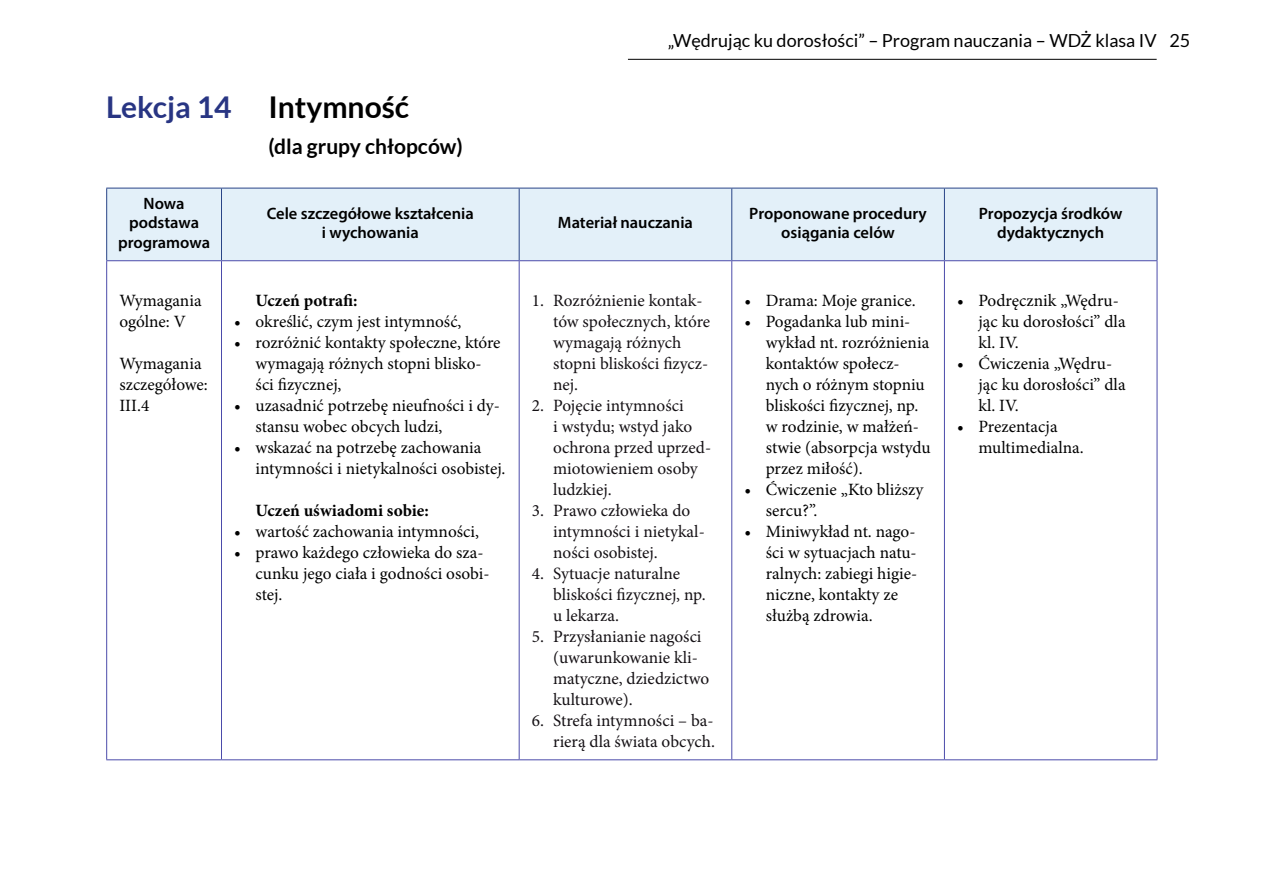
<style>
.page{position:relative;width:1263px;height:893px;background:#fff}
.page>*{position:absolute;margin:0;border:0;box-sizing:border-box;transform-origin:0 0}
.t1{font:700 30px "Lato";color:#000}
.t2{font:700 21px "Lato";color:#000}
.t3{font:18px "Lato";color:#000}
.t4{font:17.25px/21px "Minion Pro";color:#000}
.t5{font:17.25px/21px "Minion Pro";color:#141014}
.t6{font:700 17.25px "Minion Pro";color:#000}
.t7{font:600 16.5px/19.5px "Myriad Pro";color:#000;text-align:center}
.s1{color:#283583}
</style>
<div class="page">
<hr style="left:628px;top:59px;width:529px;height:1px;background:#000">
<div style="left:107px;top:189px;width:1050px;height:71px;background:#e3f0f9"></div>
<hr style="left:221px;top:188px;width:1px;height:72px;background:#294487">
<hr style="left:519px;top:188px;width:1px;height:72px;background:#294487">
<hr style="left:731px;top:188px;width:1px;height:72px;background:#294487">
<hr style="left:944px;top:188px;width:1px;height:72px;background:#294487">
<hr style="left:221px;top:261px;width:1px;height:498px;background:#4b4baa">
<hr style="left:519px;top:261px;width:1px;height:498px;background:#4b4baa">
<hr style="left:731px;top:261px;width:1px;height:498px;background:#4b4baa">
<hr style="left:944px;top:261px;width:1px;height:498px;background:#4b4baa">
<hr style="left:106px;top:188px;width:115px;height:1px;background:#294487">
<hr style="left:106px;top:188px;width:1px;height:72px;background:#294487">
<hr style="left:221px;top:188px;width:298px;height:1px;background:#294487">
<hr style="left:519px;top:188px;width:213px;height:1px;background:#294487">
<hr style="left:732px;top:188px;width:212px;height:1px;background:#294487">
<hr style="left:944px;top:188px;width:213px;height:1px;background:#294487">
<hr style="left:1157px;top:188px;width:1px;height:72px;background:#294487">
<hr style="left:106px;top:260px;width:115px;height:1px;background:#4b4baa">
<hr style="left:106px;top:261px;width:1px;height:498px;background:#4b4baa">
<hr style="left:221px;top:260px;width:298px;height:1px;background:#4b4baa">
<hr style="left:519px;top:260px;width:213px;height:1px;background:#4b4baa">
<hr style="left:732px;top:260px;width:212px;height:1px;background:#4b4baa">
<hr style="left:944px;top:260px;width:213px;height:1px;background:#4b4baa">
<hr style="left:1157px;top:261px;width:1px;height:498px;background:#4b4baa">
<hr style="left:106px;top:759px;width:115px;height:1px;background:#4b4baa">
<hr style="left:221px;top:759px;width:298px;height:1px;background:#4b4baa">
<hr style="left:519px;top:759px;width:213px;height:1px;background:#4b4baa">
<hr style="left:732px;top:759px;width:212px;height:1px;background:#4b4baa">
<hr style="left:944px;top:759px;width:213px;height:1px;background:#4b4baa">
<h1 class="t1" style="left:106px;top:90px;width:304px"><span class="s1">Lekcja 14</span> Intymność</h1>
<p class="t2" style="left:268px;top:134px;width:196px">(dla grupy chłopców)</p>
<p class="t3" style="left:668px;top:31px;width:524px">„Wędrując ku dorosłości” – Program nauczania – WDŻ klasa IV 25</p>
<p class="t7" style="left:118px;top:193px;width:93px">Nowa podstawa programowa</p>
<p class="t7" style="left:267px;top:203px;width:209px">Cele szczegółowe kształcenia i wychowania</p>
<p class="t7" style="left:558px;top:213px;width:136px">Materiał nauczania</p>
<p class="t7" style="left:749px;top:203px;width:179px">Proponowane procedury osiągania celów</p>
<p class="t7" style="left:979px;top:203px;width:145px">Propozycja środków dydaktycznych</p>
<p class="t4" style="left:119px;top:290px;width:84px">Wymagania ogólne: V</p>
<p class="t4" style="left:119px;top:353px;width:90px">Wymagania szczegółowe:<br>III.4</p>
<p class="t6" style="left:255px;top:288px;width:103px">Uczeń potrafi:</p>
<p class="t4" style="left:234px;top:311px;width:229px">• określić, czym jest intymność,</p>
<p class="t4" style="left:255px;top:332px;width:247px;text-indent:-21px">• rozróżnić kontakty społeczne, które wymagają różnych stopni blisko&shy;ści fizycznej,</p>
<p class="t4" style="left:255px;top:395px;width:246px;text-indent:-21px">• uzasadnić potrzebę nieufności i dy&shy;stansu wobec obcych ludzi,</p>
<p class="t4" style="left:255px;top:437px;width:251px;text-indent:-21px">• wskazać na potrzebę zachowania intymności i nietykalności osobistej.</p>
<p class="t6" style="left:255px;top:498px;width:175px">Uczeń uświadomi sobie:</p>
<p class="t4" style="left:234px;top:521px;width:246px">• wartość zachowania intymności,</p>
<p class="t4" style="left:255px;top:542px;width:236px;text-indent:-21px">• prawo każdego człowieka do sza&shy;cunku jego ciała i godności osobi&shy;stej.</p>
<p class="t5" style="left:553px;top:290px;width:158px;text-indent:-21px">1. Rozróżnienie kontak&shy;tów społecznych, które wymagają różnych stopni bliskości fizycz&shy;nej.</p>
<p class="t5" style="left:553px;top:395px;width:160px;text-indent:-21px">2. Pojęcie intymności<br>i wstydu; wstyd jako ochrona przed uprzed&shy;miotowieniem osoby ludzkiej.</p>
<p class="t5" style="left:553px;top:500px;width:153px;text-indent:-21px">3. Prawo człowieka do intymności i nietykal&shy;ności osobistej.</p>
<p class="t5" style="left:553px;top:563px;width:154px;text-indent:-21px">4. Sytuacje naturalne bliskości fizycznej, np. u lekarza.</p>
<p class="t5" style="left:553px;top:626px;width:157px;text-indent:-21px">5. Przysłanianie nagości (uwarunkowanie kli&shy;matyczne, dziedzictwo kulturowe).</p>
<p class="t5" style="left:532px;top:710px;width:184px;text-align:right">6. Strefa intymności – ba&shy;rierą dla świata obcych.</p>
<p class="t4" style="left:744px;top:290px;width:173px">• Drama: Moje granice.</p>
<p class="t4" style="left:766px;top:311px;width:166px;text-indent:-21px">• Pogadanka lub mini&shy;wykład nt. rozróżnienia kontaktów społecz&shy;nych o różnym stopniu bliskości fizycznej, np. w rodzinie, w małżeń&shy;stwie (absorpcja wstydu przez miłość).</p>
<p class="t4" style="left:766px;top:479px;width:159px;text-indent:-21px">• Ćwiczenie „Kto bliższy sercu?”.</p>
<p class="t4" style="left:766px;top:521px;width:153px;text-indent:-21px">• Miniwykład nt. nago&shy;ści w sytuacjach natu&shy;ralnych: zabiegi higie&shy;niczne, kontakty ze służbą zdrowia.</p>
<p class="t4" style="left:978px;top:290px;width:149px;text-indent:-21px">• Podręcznik „Wędru&shy;jąc ku dorosłości” dla kl. IV.</p>
<p class="t4" style="left:978px;top:353px;width:149px;text-indent:-21px">• Ćwiczenia „Wędru&shy;jąc ku dorosłości” dla kl. IV.</p>
<p class="t4" style="left:978px;top:416px;width:107px;text-indent:-21px">• Prezentacja multimedialna.</p>
</div>
